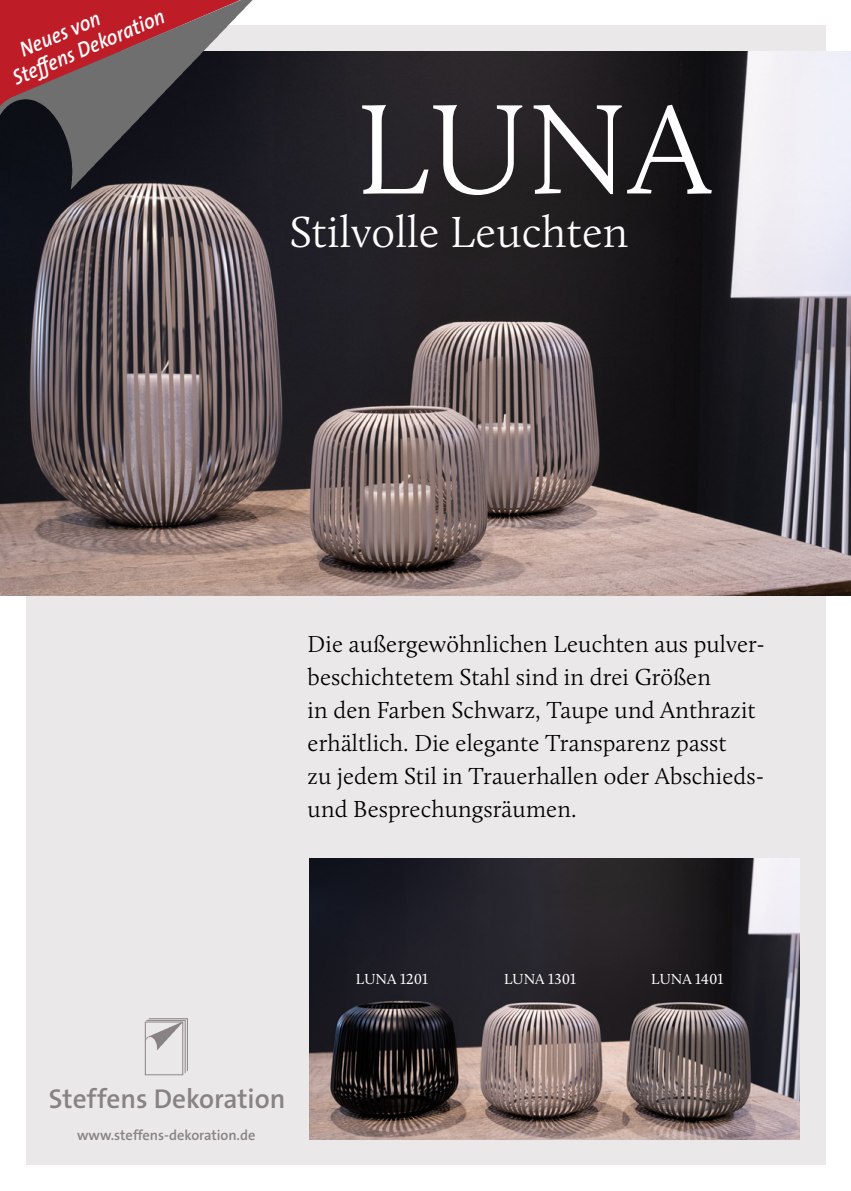
<style>
.page{position:relative;width:851px;height:1191px;background:#fff}
.page>*{position:absolute;margin:0;border:0;box-sizing:border-box;transform-origin:0 0}
.t1{font:300 132px "Calluna";color:#fff}
.t2{font:300 45px "Calluna";letter-spacing:.005em;color:#fff}
.t3{font:600 27.3px "The Sans Os F";color:#898284}
.t4{font:300 24px/33px "Calluna";letter-spacing:.005em;color:#000}
.t5{font:italic 600 21.6px/23.1px "The Sans Os F";color:#fff;scale:.9 1}
.t6{font:15px "Calluna";letter-spacing:.005em;color:#fff}
.t7{font:600 14.4px "The Sans Os F";color:#898284}
</style>
<div class="page">
<div style="left:26px;top:26px;width:799px;height:1139px;background:#ebe8e9"></div>
<img style="left:0;top:51px;width:850px;height:544px">
<img style="left:309px;top:858px;width:490px;height:282px">
<svg style="left:144px;top:1018px;width:44px;height:57px"></svg>
<img style="left:0;top:0;width:261px;height:196px">
<p class="t5" style="left:0;top:47px;width:183px;text-indent:17px;rotate:-23deg">Neues von<br>Steffens Dekoration</p>
<h1 class="t1" style="left:355px;top:70px;width:357px">LUNA</h1>
<h2 class="t2" style="left:289px;top:205px;width:340px">Stilvolle Leuchten</h2>
<p class="t4" style="left:307px;top:627px;width:458px">Die außergewöhnlichen Leuchten aus pulver&shy;beschichtetem Stahl sind in drei Größen<br>in den Farben Schwarz, Taupe und Anthrazit erhältlich. Die elegante Transparenz passt<br>zu jedem Stil in Trauerhallen oder Abschieds&shy;und Besprechungsräumen.</p>
<p class="t3" style="left:49px;top:1081px;width:238px">Steffens Dekoration</p>
<p class="t7" style="left:77px;top:1125px;width:180px">www.steffens-dekoration.de</p>
<p class="t6" style="left:356px;top:969px;width:74px">LUNA 1201</p>
<p class="t6" style="left:504px;top:969px;width:74px">LUNA 1301</p>
<p class="t6" style="left:651px;top:969px;width:74px">LUNA 1401</p>
</div>
